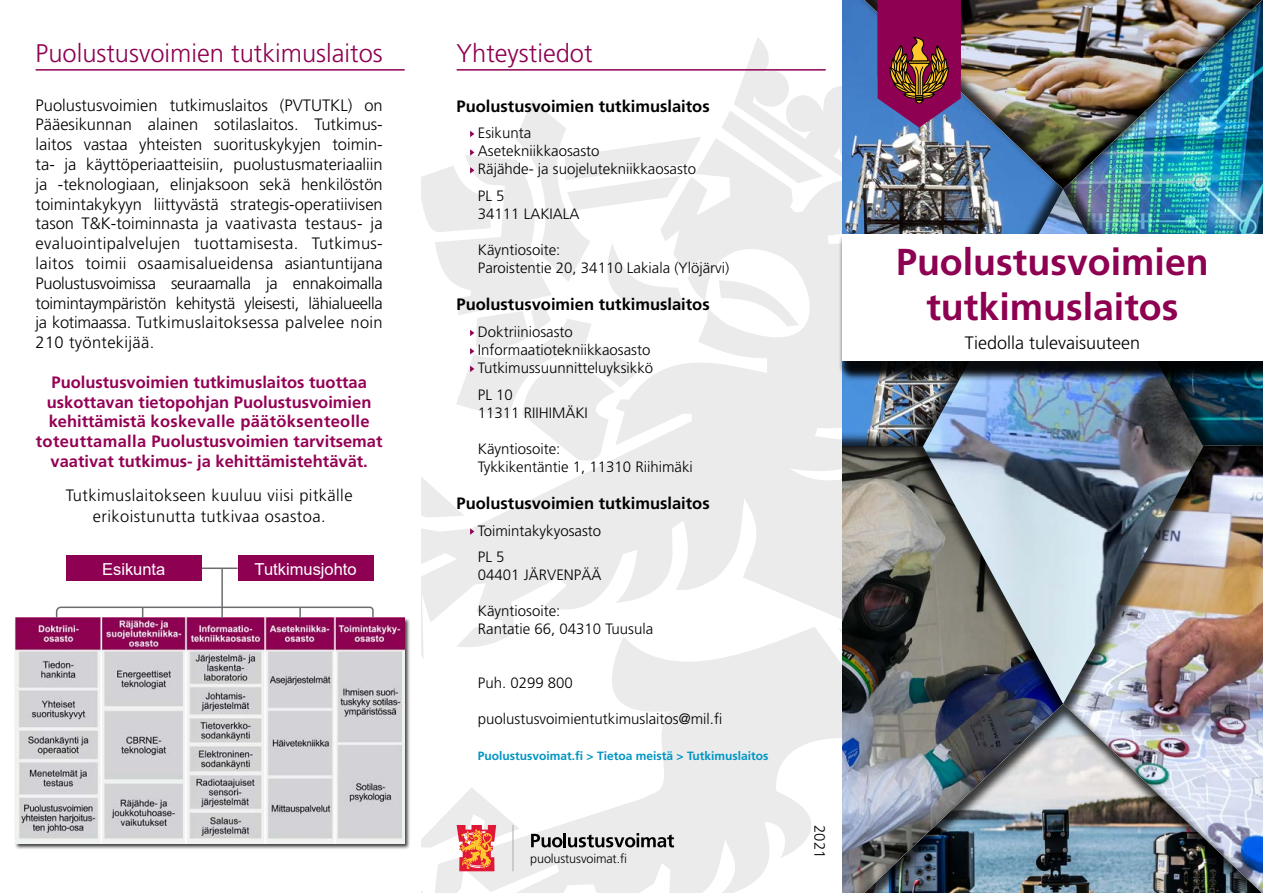
<style>
.page{position:relative;width:1263px;height:893px;background:#fff}
.page>*{position:absolute;margin:0;border:0;box-sizing:border-box;transform-origin:0 0}
.t1{font:700 37.5px/45px "Frutiger LT";color:#8e0051;text-align:center}
.t2{font:300 25.5px "Frutiger LT";color:#8e0051}
.t3{font:300 18px "Frutiger LT";color:#000}
.t4{font:300 16.5px/19.8px "Frutiger LT";letter-spacing:.025em;color:#000;text-align:justify}
.t5{font:700 16.5px/19.8px "Frutiger LT";color:#930054;text-align:center}
.t6{font:700 16.5px "Frutiger LT";color:#000}
.t7{font:16.5px "Arial";color:#fff}
.t8{font:300 15px/18px "Frutiger LT";color:#000}
.t9{font:300 12.6px "Frutiger";letter-spacing:-.01em;color:#000}
.t10{font:700 12px "Frutiger LT";color:#0095c3}
</style>
<div class="page">
<svg style="left:421px;top:138px;width:407px;height:520px;fill:#ebebec"></svg>
<svg style="left:431px;top:627px;width:397px;height:266px"></svg>
<svg style="left:421px;top:888px;width:210px;height:5px"></svg>
<svg style="left:721px;top:37px;width:107px;height:167px"></svg>
<div style="left:1051px;top:298px;width:212px;height:595px;background:#000;opacity:.75"></div>
<div style="left:828px;top:298px;width:247px;height:595px;background:#000;opacity:.75"></div>
<div style="left:828px;top:0;width:247px;height:595px;background:#000;opacity:.75"></div>
<div style="left:830px;top:0;width:433px;height:200px;background:#000;opacity:.75"></div>
<div style="left:1051px;top:0;width:212px;height:595px;background:#000;opacity:.75"></div>
<div style="left:828px;top:693px;width:435px;height:200px;background:#000;opacity:.75"></div>
<svg style="left:531px;top:833px;width:143px;height:14px;background:#8f8f8f"></svg>
<svg style="left:421px;top:787px;width:99px;height:84px"></svg>
<div style="left:840px;top:239px;width:423px;height:143px;background:#000;opacity:.75"></div>
<div style="left:838px;top:233px;width:425px;height:143px;background:#000;opacity:.75"></div>
<div style="left:842px;top:234px;width:421px;height:127px;background:#fff"></div>
<svg style="left:878px;top:0;width:83px;height:128px;background:#842552"></svg>
<hr style="left:36px;top:69px;width:369px;height:2px;background:#8e0051">
<hr style="left:457px;top:69px;width:369px;height:2px;background:#8e0051">
<svg style="left:470px;top:528px;width:4px;height:7px"></svg>
<svg style="left:421px;top:100px;width:280px;height:417px"></svg>
<div style="left:238px;top:555px;width:135px;height:26px;background:#8e0052"></div>
<div style="left:66px;top:555px;width:135px;height:26px;background:#8e0052"></div>
<div style="left:14px;top:618px;width:396px;height:231px;background:#000;opacity:.75"></div>
<img style="left:15px;top:618px;width:390px;height:225px">
<hr style="left:202px;top:567px;width:36px;height:2px;background:#6c6d71">
<hr style="left:221px;top:568px;width:2px;height:39px;background:#6c6d71">
<svg style="left:55px;top:606px;width:319px;height:13px"></svg>
<h2 class="t2" style="left:36px;top:39px;width:349px">Puolustusvoimien tutkimuslaitos</h2>
<h2 class="t2" style="left:457px;top:39px;width:137px">Yhteystiedot</h2>
<p class="t4" style="left:36px;top:95px;width:349px">Puolustusvoimien tutkimuslaitos (PVTUTKL) on Pääesikunnan alainen sotilaslaitos. Tutkimus&shy;laitos vastaa yhteisten suorituskykyjen toimin&shy;ta- ja käyttöperiaatteisiin, puolustusmateriaaliin ja -teknologiaan, elinjaksoon sekä henkilöstön toimintakykyyn liittyvästä strategis-operatiivisen tason T&amp;K-toiminnasta ja vaativasta testaus- ja evaluointipalvelujen tuottamisesta. Tutkimus&shy;laitos toimii osaamisalueidensa asiantuntijana Puolustusvoimissa seuraamalla ja ennakoimalla toimintaympäristön kehitystä yleisesti, lähialueella ja kotimaassa. Tutkimuslaitoksessa palvelee noin 210 työntekijää.</p>
<p class="t5" style="left:36px;top:372px;width:348px">Puolustusvoimien tutkimuslaitos tuottaa uskottavan tietopohjan Puolustusvoimien kehittämistä koskevalle päätöksenteolle toteuttamalla Puolustusvoimien tarvitsemat vaativat tutkimus- ja kehittämistehtävät.</p>
<p class="t4" style="left:66px;top:485px;width:288px;line-height:21px;text-align:center">Tutkimuslaitokseen kuuluu viisi pitkälle erikoistunutta tutkivaa osastoa.</p>
<p class="t6" style="left:457px;top:96px;width:255px">Puolustusvoimien tutkimuslaitos</p>
<p class="t8" style="left:478px;top:124px;width:220px">Esikunta<br>Asetekniikkaosasto<br>Räjähde- ja suojelutekniikkaosasto</p>
<p class="t8" style="left:478px;top:187px;width:103px">PL 5<br>34111 LAKIALA</p>
<p class="t8" style="left:478px;top:241px;width:253px">Käyntiosoite:<br>Paroistentie 20, 34110 Lakiala (Ylöjärvi)</p>
<p class="t6" style="left:457px;top:295px;width:255px">Puolustusvoimien tutkimuslaitos</p>
<p class="t8" style="left:478px;top:323px;width:177px">Doktriiniosasto<br>Informaatiotekniikkaosasto<br>Tutkimussuunnitteluyksikkö</p>
<p class="t8" style="left:478px;top:386px;width:112px">PL 10<br>11311 RIIHIMÄKI</p>
<p class="t8" style="left:478px;top:440px;width:217px">Käyntiosoite:<br>Tykkikentäntie 1, 11310 Riihimäki</p>
<p class="t6" style="left:457px;top:494px;width:255px">Puolustusvoimien tutkimuslaitos</p>
<p class="t8" style="left:478px;top:518px;width:125px;line-height:26.5px">Toimintakykyosasto<br>PL 5</p>
<p class="t8" style="left:478px;top:566px;width:125px">04401 JÄRVENPÄÄ</p>
<p class="t8" style="left:478px;top:602px;width:177px">Käyntiosoite:<br>Rantatie 66, 04310 Tuusula</p>
<p class="t7" style="left:102px;top:558px;width:65px">Esikunta</p>
<p class="t7" style="left:255px;top:558px;width:104px">Tutkimusjohto</p>
<p class="t8" style="left:478px;top:674px;width:97px">Puh. 0299 800</p>
<p class="t8" style="left:478px;top:710px;width:246px">puolustusvoimientutkimuslaitos@mil.fi</p>
<p class="t10" style="left:478px;top:749px;width:292px">Puolustusvoimat.fi &gt; Tietoa meistä &gt; Tutkimuslaitos</p>
<p class="t9" style="left:530px;top:852px;width:98px">puolustusvoimat.fi</p>
<p class="t8" style="left:828px;top:825px;width:35px;rotate:90deg">2021</p>
<h1 class="t1" style="left:896px;top:240px;width:314px">Puolustusvoimien tutkimuslaitos</h1>
<p class="t3" style="left:965px;top:332px;width:177px">Tiedolla tulevaisuuteen</p>
</div>
